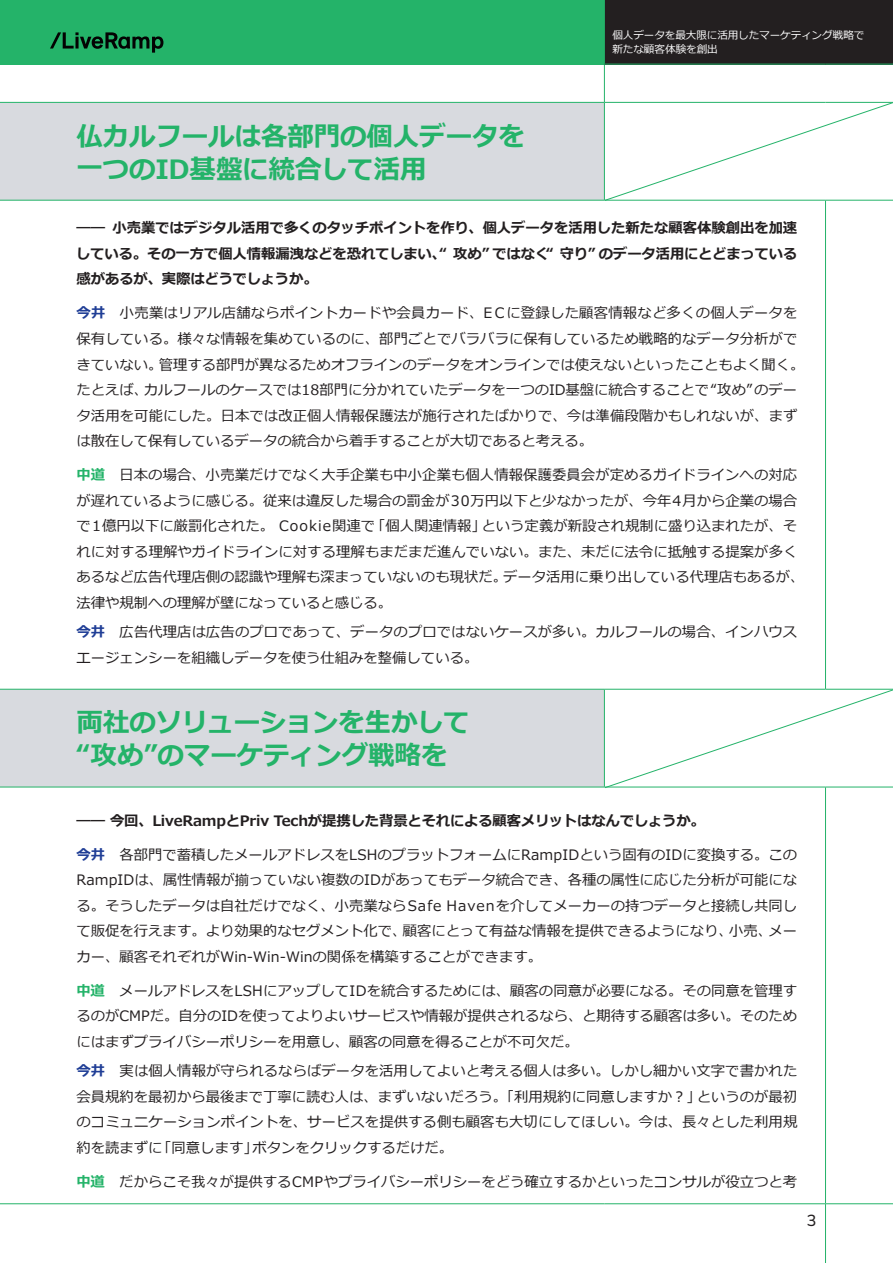
<style>
.page{position:relative;width:893px;height:1263px;background:#fff}
.page>*{position:absolute;margin:0;border:0;box-sizing:border-box;transform-origin:0 0}
.t1{font:700 26.55px/33px "Meiryo";letter-spacing:-.01em;color:#24b369}
.t2{font:200 15.9px "Mulish";color:#231f20}
.t3{font:14.4px/25.5px "Meiryo";color:#231f20}
.t4{font:700 14.4px/25.5px "Meiryo";letter-spacing:-.01em;color:#231f20;text-align:justify}
.t5{font:10.65px/13.8px "Meiryo";letter-spacing:-.01em;color:#fff}
.s1{font-weight:700;color:#203e96}
.s2{font-weight:700;color:#24b369}
</style>
<div class="page">
<div style="left:0;top:0;width:604px;height:64px;background:#24b369"></div>
<div style="left:604px;top:0;width:289px;height:64px;background:#231f20"></div>
<svg style="left:0;top:103px;width:604px;height:684px"></svg>
<hr style="left:604px;top:64px;width:221px;height:1px;background:#24b369">
<hr style="left:825px;top:64px;width:68px;height:1px;background:#24b369">
<hr style="left:0;top:102px;width:604px;height:1px;background:#24b369">
<hr style="left:0;top:200px;width:604px;height:1px;background:#24b369">
<hr style="left:825px;top:200px;width:1px;height:489px;background:#24b369">
<hr style="left:0;top:689px;width:604px;height:1px;background:#24b369">
<hr style="left:0;top:787px;width:604px;height:1px;background:#24b369">
<hr style="left:825px;top:787px;width:1px;height:416px;background:#24b369">
<hr style="left:0;top:1203px;width:604px;height:1px;background:#24b369">
<hr style="left:604px;top:1203px;width:221px;height:1px;background:#24b369">
<hr style="left:825px;top:1203px;width:68px;height:1px;background:#24b369">
<hr style="left:825px;top:1204px;width:1px;height:59px;background:#24b369">
<hr style="left:604px;top:0;width:1px;height:64px;background:#24b369">
<hr style="left:0;top:64px;width:604px;height:1px;background:#24b369">
<hr style="left:604px;top:64px;width:1px;height:38px;background:#24b369">
<svg style="left:50px;top:32px;width:113px;height:21px"></svg>
<svg style="left:604px;top:689px;width:289px;height:99px"></svg>
<svg style="left:604px;top:102px;width:289px;height:99px"></svg>
<h1 class="t1" style="left:76px;top:120px;width:450px">仏カルフールは各部門の個人データを一つのID基盤に統合して活用</h1>
<p class="t5" style="left:612px;top:29px;width:254px">個人データを最大限に活用したマーケティング戦略で新たな顧客体験を創出</p>
<p class="t4" style="left:76px;top:216px;width:723px">―― 小売業ではデジタル活用で多くのタッチポイントを作り、個人データを活用した新たな顧客体験創出を加速している。その一方で個人情報漏洩などを恐れてしまい、“ 攻め” ではなく“ 守り” のデータ活用にとどまっている感があるが、実際はどうでしょうか。</p>
<p class="t3" style="left:77px;top:301px;width:729px"><span class="s1">今井</span>　小売業はリアル店舗ならポイントカードや会員カード、E Cに登録した顧客情報など多くの個人データを保有している。様々な情報を集めているのに、部門ごとでバラバラに保有しているため戦略的なデータ分析ができていない。管理する部門が異なるためオフラインのデータをオンラインでは使えないといったこともよく聞く。たとえば、カルフールのケースでは18部門に分かれていたデータを一つのID基盤に統合することで “攻め”のデータ活用を可能にした。日本では改正個人情報保護法が施行されたばかりで、今は準備段階かもしれないが、まずは散在して保有しているデータの統合から着手することが大切であると考える。</p>
<p class="t3" style="left:76px;top:462px;width:729px"><span class="s2">中道</span>　日本の場合、小売業だけでなく大手企業も中小企業も個人情報保護委員会が定めるガイドラインへの対応が遅れているように感じる。従来は違反した場合の罰金が30万円以下と少なかったが、今年4月から企業の場合で1億円以下に厳罰化された。 Cookie関連で「個人関連情報」という定義が新設され規制に盛り込まれたが、それに対する理解やガイドラインに対する理解もまだまだ進んでいない。また、未だに法令に抵触する提案が多くあるなど広告代理店側の認識や理解も深まっていないのも現状だ。データ活用に乗り出している代理店もあるが、法律や規制への理解が壁になっていると感じる。</p>
<p class="t3" style="left:77px;top:620px;width:722px"><span class="s1">今井</span>　広告代理店は広告のプロであって、データのプロではないケースが多い。カルフールの場合、インハウスエージェンシーを組織しデータを使う仕組みを整備している。</p>
<h1 class="t1" style="left:76px;top:706px;width:395px">両社のソリューションを生かして“攻め”のマーケティング戦略を</h1>
<p class="t4" style="left:77px;top:808px;width:630px">―― 今回、LiveRampとPriv Techが提携した背景とそれによる顧客メリットはなんでしょうか。</p>
<p class="t3" style="left:77px;top:842px;width:722px;text-align:justify"><span class="s1">今井</span>　各部門で蓄積したメールアドレスをLSHのプラットフォームにRampIDという固有のIDに変換する。このRampIDは、属性情報が揃っていない複数のIDがあってもデータ統合でき、各種の属性に応じた分析が可能になる。そうしたデータは自社だけでなく、小売業ならSafe Havenを介してメーカーの持つデータと接続し共同して販促を行えます。より効果的なセグメント化で、顧客にとって有益な情報を提供できるようになり、小売、メーカー、顧客それぞれがWin-Win-Winの関係を構築することができます。</p>
<p class="t3" style="left:76px;top:978px;width:722px;text-align:justify"><span class="s2">中道</span>　メールアドレスをLSHにアップしてIDを統合するためには、顧客の同意が必要になる。その同意を管理するのがCMPだ。自分のIDを使ってよりよいサービスや情報が提供されるなら、と期待する顧客は多い。そのためにはまずプライバシーポリシーを用意し、顧客の同意を得ることが不可欠だ。</p>
<p class="t3" style="left:77px;top:1059px;width:722px;text-align:justify"><span class="s1">今井</span>　実は個人情報が守られるならばデータを活用してよいと考える個人は多い。しかし細かい文字で書かれた会員規約を最初から最後まで丁寧に読む人は、まずいないだろう。「利用規約に同意しますか？」というのが最初のコミュニケーションポイントを、サービスを提供する側も顧客も大切にしてほしい。今は、長々とした利用規約を読まずに「同意します」ボタンをクリックするだけだ。</p>
<p class="t3" style="left:76px;top:1169px;width:722px"><span class="s2">中道</span>　だからこそ我々が提供するCMPやプライバシーポリシーをどう確立するかといったコンサルが役立つと考</p>
<p class="t2" style="left:807px;top:1209px;width:11px">3</p>
</div>
